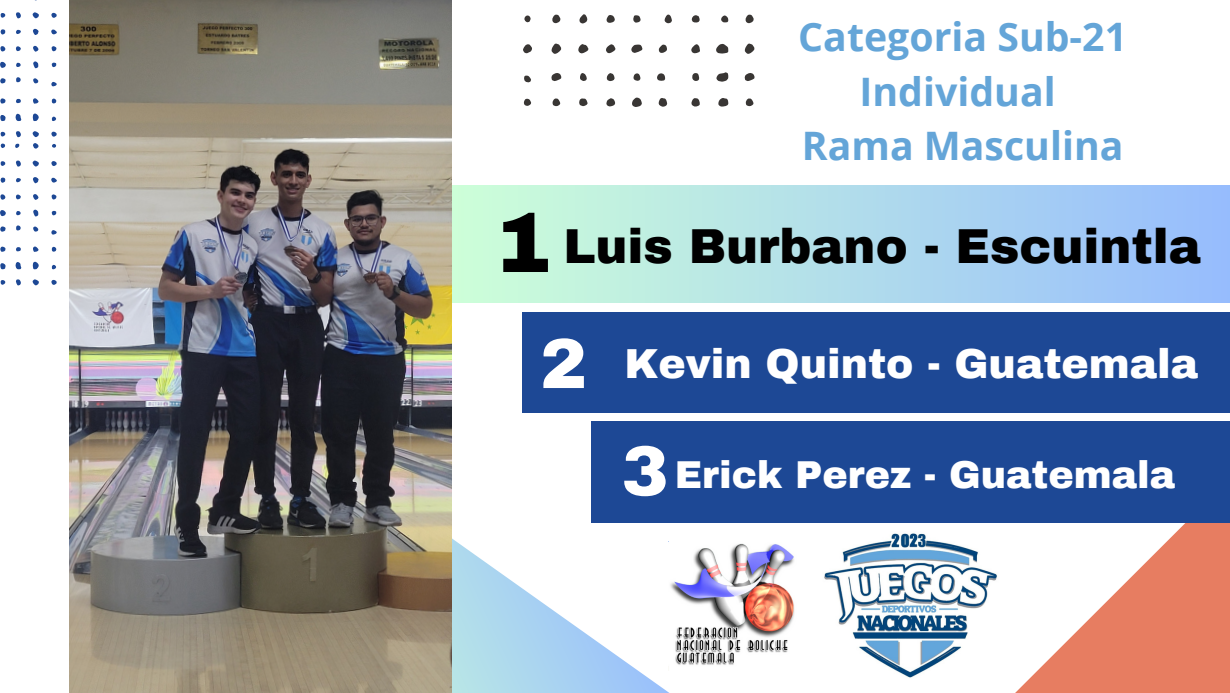
<style>
.page{position:relative;width:1230px;height:693px;background:#fff}
.page>*{position:absolute;margin:0;border:0;box-sizing:border-box;transform-origin:0 0}
.t1{font:900 86px "Archivo";color:#000}
.t2{font:900 71px "Archivo";color:#fff}
.t3{font:900 48px "Archivo";color:#000}
.t4{font:900 41px "Archivo";color:#fff}
.t5{font:700 39.2px/54.5px "Open Sans";color:#64a5d8;text-align:center}
.t6{font:900 38px "Archivo";color:#fff}
</style>
<div class="page">
<svg style="left:1015px;top:523px;width:215px;height:170px;fill:#e77d61"></svg>
<svg style="left:33px;top:113px;width:6px;height:8px"></svg>
<svg style="left:16px;top:114px;width:5px;height:7px"></svg>
<svg style="left:33px;top:61px;width:5px;height:7px"></svg>
<svg style="left:33px;top:12px;width:6px;height:6px"></svg>
<svg style="left:33px;top:29px;width:6px;height:6px"></svg>
<svg style="left:0;top:62px;width:6px;height:6px"></svg>
<svg style="left:33px;top:46px;width:5px;height:6px"></svg>
<svg style="left:33px;top:98px;width:6px;height:6px"></svg>
<svg style="left:0;top:115px;width:6px;height:6px"></svg>
<svg style="left:51px;top:13px;width:6px;height:5px"></svg>
<svg style="left:16px;top:12px;width:5px;height:6px"></svg>
<svg style="left:51px;top:30px;width:6px;height:4px"></svg>
<svg style="left:33px;top:78px;width:5px;height:5px"></svg>
<svg style="left:0;top:78px;width:6px;height:6px"></svg>
<svg style="left:52px;top:46px;width:5px;height:5px"></svg>
<svg style="left:0;top:98px;width:6px;height:6px"></svg>
<svg style="left:51px;top:82px;width:6px;height:5px"></svg>
<svg style="left:0;top:46px;width:5px;height:6px"></svg>
<svg style="left:52px;top:99px;width:4px;height:4px"></svg>
<svg style="left:0;top:29px;width:5px;height:6px"></svg>
<svg style="left:52px;top:63px;width:4px;height:4px"></svg>
<svg style="left:16px;top:77px;width:5px;height:5px"></svg>
<svg style="left:16px;top:46px;width:5px;height:5px"></svg>
<svg style="left:16px;top:99px;width:5px;height:4px"></svg>
<svg style="left:0;top:13px;width:5px;height:5px"></svg>
<svg style="left:33px;top:131px;width:6px;height:6px"></svg>
<svg style="left:51px;top:132px;width:6px;height:5px"></svg>
<svg style="left:16px;top:131px;width:5px;height:6px"></svg>
<svg style="left:0;top:132px;width:5px;height:5px"></svg>
<svg style="left:52px;top:117px;width:4px;height:4px"></svg>
<svg style="left:16px;top:30px;width:5px;height:4px"></svg>
<svg style="left:16px;top:63px;width:5px;height:4px"></svg>
<svg style="left:716px;top:44px;width:12px;height:10px"></svg>
<svg style="left:716px;top:72px;width:12px;height:10px"></svg>
<svg style="left:631px;top:45px;width:11px;height:8px"></svg>
<svg style="left:552px;top:43px;width:9px;height:11px"></svg>
<svg style="left:578px;top:44px;width:11px;height:10px"></svg>
<svg style="left:632px;top:98px;width:10px;height:9px"></svg>
<svg style="left:606px;top:44px;width:10px;height:9px"></svg>
<svg style="left:523px;top:44px;width:9px;height:10px"></svg>
<svg style="left:691px;top:44px;width:9px;height:9px"></svg>
<svg style="left:718px;top:98px;width:10px;height:9px"></svg>
<svg style="left:552px;top:15px;width:9px;height:8px"></svg>
<svg style="left:551px;top:73px;width:10px;height:8px"></svg>
<svg style="left:579px;top:14px;width:8px;height:10px"></svg>
<svg style="left:659px;top:44px;width:8px;height:9px"></svg>
<svg style="left:659px;top:98px;width:8px;height:9px"></svg>
<svg style="left:606px;top:15px;width:9px;height:8px"></svg>
<svg style="left:691px;top:98px;width:9px;height:9px"></svg>
<svg style="left:665px;top:14px;width:7px;height:9px"></svg>
<svg style="left:606px;top:98px;width:9px;height:8px"></svg>
<svg style="left:692px;top:15px;width:8px;height:8px"></svg>
<svg style="left:579px;top:98px;width:9px;height:8px"></svg>
<svg style="left:633px;top:15px;width:8px;height:8px"></svg>
<svg style="left:657px;top:73px;width:8px;height:8px"></svg>
<svg style="left:607px;top:73px;width:8px;height:8px"></svg>
<svg style="left:692px;top:73px;width:7px;height:8px"></svg>
<svg style="left:553px;top:98px;width:7px;height:9px"></svg>
<svg style="left:745px;top:43px;width:10px;height:11px"></svg>
<svg style="left:746px;top:15px;width:8px;height:8px"></svg>
<svg style="left:745px;top:73px;width:10px;height:8px"></svg>
<svg style="left:746px;top:98px;width:8px;height:9px"></svg>
<svg style="left:721px;top:15px;width:8px;height:7px"></svg>
<svg style="left:580px;top:73px;width:7px;height:8px"></svg>
<svg style="left:634px;top:73px;width:6px;height:8px"></svg>
<svg style="left:524px;top:98px;width:7px;height:8px"></svg>
<svg style="left:524px;top:15px;width:7px;height:8px"></svg>
<svg style="left:524px;top:76px;width:7px;height:7px"></svg>
<svg style="left:33px;top:262px;width:6px;height:7px"></svg>
<svg style="left:16px;top:262px;width:5px;height:7px"></svg>
<svg style="left:33px;top:210px;width:5px;height:6px"></svg>
<svg style="left:33px;top:161px;width:6px;height:6px"></svg>
<svg style="left:33px;top:177px;width:6px;height:6px"></svg>
<svg style="left:0;top:210px;width:6px;height:6px"></svg>
<svg style="left:33px;top:194px;width:5px;height:6px"></svg>
<svg style="left:33px;top:143px;width:6px;height:6px"></svg>
<svg style="left:33px;top:246px;width:6px;height:6px"></svg>
<svg style="left:0;top:263px;width:6px;height:6px"></svg>
<svg style="left:51px;top:161px;width:6px;height:5px"></svg>
<svg style="left:16px;top:161px;width:5px;height:6px"></svg>
<svg style="left:51px;top:178px;width:6px;height:5px"></svg>
<svg style="left:33px;top:226px;width:5px;height:6px"></svg>
<svg style="left:0;top:226px;width:6px;height:6px"></svg>
<svg style="left:52px;top:194px;width:5px;height:6px"></svg>
<svg style="left:0;top:247px;width:6px;height:5px"></svg>
<svg style="left:51px;top:230px;width:6px;height:5px"></svg>
<svg style="left:0;top:194px;width:5px;height:6px"></svg>
<svg style="left:52px;top:247px;width:4px;height:5px"></svg>
<svg style="left:0;top:178px;width:5px;height:5px"></svg>
<svg style="left:52px;top:211px;width:4px;height:4px"></svg>
<svg style="left:16px;top:225px;width:5px;height:5px"></svg>
<svg style="left:16px;top:195px;width:5px;height:4px"></svg>
<svg style="left:16px;top:247px;width:5px;height:4px"></svg>
<svg style="left:0;top:161px;width:5px;height:5px"></svg>
<svg style="left:33px;top:279px;width:6px;height:7px"></svg>
<svg style="left:51px;top:280px;width:6px;height:5px"></svg>
<svg style="left:16px;top:279px;width:5px;height:6px"></svg>
<svg style="left:0;top:280px;width:5px;height:5px"></svg>
<svg style="left:52px;top:265px;width:4px;height:4px"></svg>
<svg style="left:16px;top:178px;width:5px;height:4px"></svg>
<svg style="left:16px;top:211px;width:5px;height:4px"></svg>
<svg style="left:1px;top:144px;width:4px;height:4px"></svg>
<svg style="left:52px;top:144px;width:4px;height:4px"></svg>
<svg style="left:15px;top:144px;width:4px;height:4px"></svg>
<svg style="left:451px;top:521px;width:218px;height:172px"></svg>
<div style="left:451px;top:186px;width:779px;height:117px;background:linear-gradient(to right,#cdffd8,#96bcfd)"></div>
<div style="left:591px;top:422px;width:639px;height:101px;background:#1d4895"></div>
<div style="left:523px;top:312px;width:707px;height:100px;background:#1d4895"></div>
<img style="left:670px;top:543px;width:125px;height:122px">
<img style="left:824px;top:533px;width:173px;height:145px">
<img style="left:69px;top:0;width:382px;height:693px">
<p class="t5" style="left:798px;top:9px;width:330px">Categoria Sub-21<br>Individual</p>
<p class="t5" style="left:802px;top:118px;width:323px">Rama Masculina</p>
<p class="t1" style="left:494px;top:197px;width:59px">1</p>
<p class="t3" style="left:564px;top:221px;width:639px">Luis Burbano - Escuintla</p>
<p class="t2" style="left:540px;top:326px;width:49px">2</p>
<p class="t4" style="left:624px;top:342px;width:575px">Kevin Quinto - Guatemala</p>
<p class="t2" style="left:621px;top:433px;width:49px">3</p>
<p class="t6" style="left:675px;top:454px;width:502px">Erick Perez - Guatemala</p>
</div>
